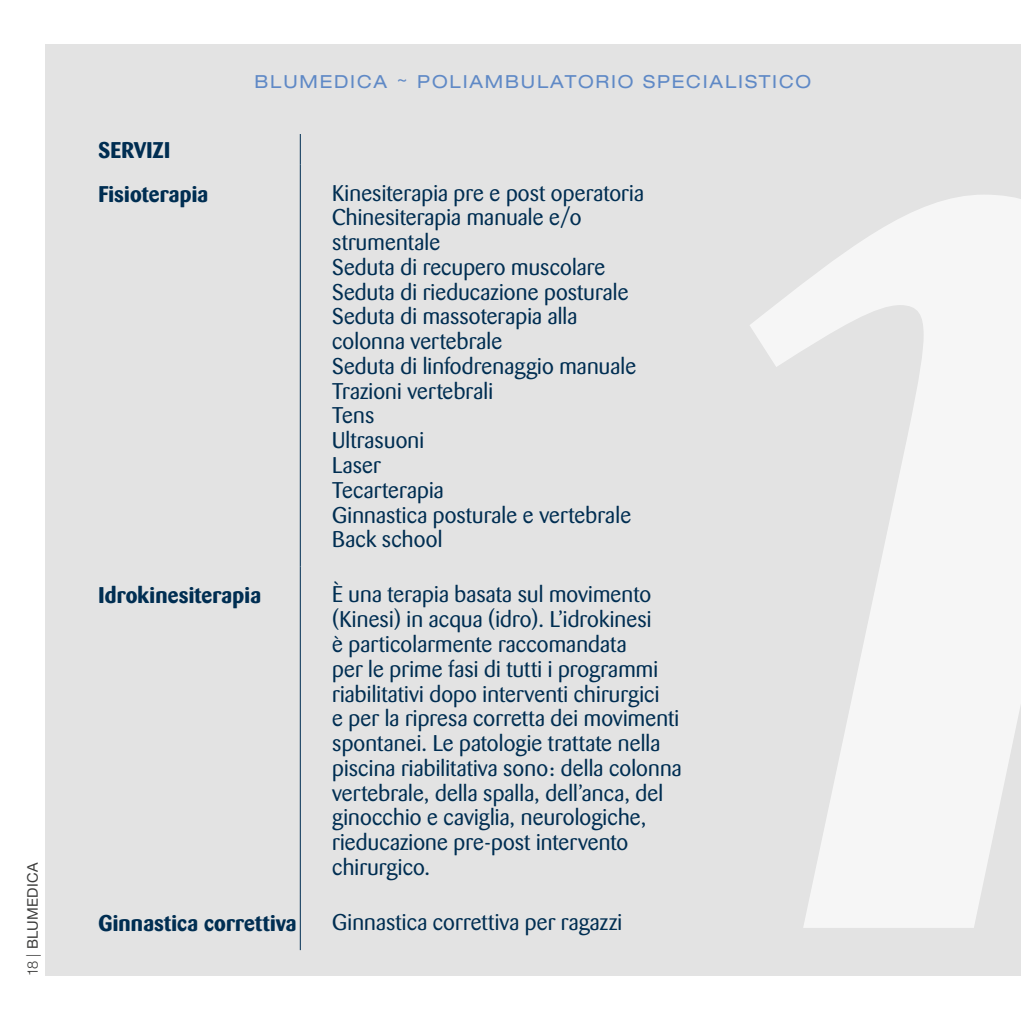
<style>
.page{position:relative;width:1021px;height:1021px;background:#fff}
.page>*{position:absolute;margin:0;border:0;box-sizing:border-box;transform-origin:0 0}
.t1{font:22.5px/24.8px "Barmeno";letter-spacing:.01em;color:#002e52}
.t2{font:700 22.5px/43.4px "Barmeno";letter-spacing:.01em;color:#002e52}
.t3{font:expanded 18px "Helvetica Neue LT Std";letter-spacing:.1em;color:#5f89c6}
.t4{font:14.62px "Helvetica Neue LT Std";letter-spacing:.02em;color:#3c3c3b}
.s1{font-weight:300}
</style>
<div class="page">
<div style="left:45px;top:45px;width:975px;height:931px;background:#e3e3e3"></div>
<svg style="left:750px;top:195px;width:270px;height:733px;fill:#f6f6f6"></svg>
<hr style="left:300px;top:134px;width:1px;height:31px;background:#002e52">
<hr style="left:300px;top:165px;width:1px;height:401px;background:#002e52">
<hr style="left:300px;top:566px;width:1px;height:328px;background:#002e52">
<hr style="left:300px;top:894px;width:1px;height:56px;background:#002e52">
<img style="left:1020px;top:104px;width:1px;height:95px">
<p class="t4" style="left:24px;top:976px;width:115px;rotate:-90deg"><span class="s1">18 |</span> BLUMEDICA</p>
<p class="t2" style="left:98px;top:129px;width:111px">SERVIZI<br>Fisioterapia</p>
<p class="t3" style="left:254px;top:70px;width:558px">BLUMEDICA ~ POLIAMB ULATORIO SPECIALISTICO</p>
<p class="t1" style="left:332px;top:181px;width:313px">Kinesiterapia pre e post operatoria<br>Chinesiterapia manuale e/o strumentale<br>Seduta di recupero muscolare<br>Seduta di rieducazione posturale<br>Seduta di massoterapia alla colonna vertebrale<br>Seduta di linfodrenaggio manuale<br>Trazioni vertebrali<br>Tens<br>Ultrasuoni<br>Laser<br>Tecarterapia<br>Ginnastica posturale e vertebrale<br>Back school</p>
<p class="t2" style="left:98px;top:573px;width:164px">Idrokinesiterapia</p>
<p class="t1" style="left:332px;top:582px;width:351px">È una terapia basata sul movimento (Kinesi) in acqua (idro). L’idrokinesi<br>è particolarmente raccomandata<br>per le prime fasi di tutti i programmi riabilitativi dopo interventi chirurgici<br>e per la ripresa corretta dei movimenti spontanei. Le patologie trattate nella piscina riabilitativa sono: della colonna vertebrale, della spalla, dell’anca, del ginocchio e caviglia, neurologiche, rieducazione pre-post intervento chirurgico.</p>
<p class="t2" style="left:98px;top:901px;width:200px">Ginnastica correttiva</p>
<p class="t1" style="left:332px;top:910px;width:291px">Ginnastica correttiva per ragazzi</p>
</div>
